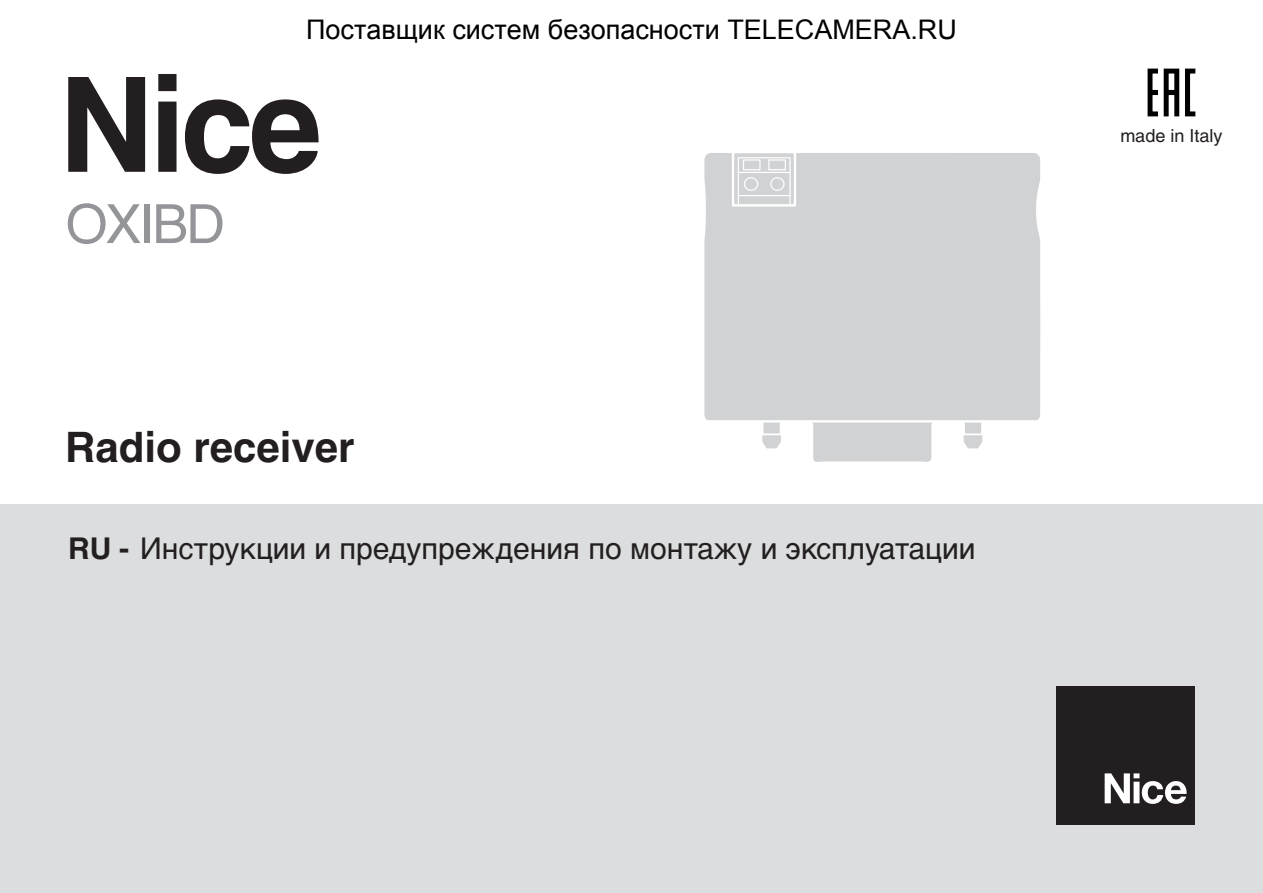
<style>
.page{position:relative;width:1263px;height:893px;background:#fff}
.page>*{position:absolute;margin:0;border:0;box-sizing:border-box;transform-origin:0 0}
.t1{font:700 132px "Helvetica Cyr";color:#231f20}
.t2{font:54px "Helvetica Cyr Upright";letter-spacing:-.04em;color:#939598}
.t3{font:700 42px "Helvetica Cyr";color:#231f20}
.t4{font:30px "Helvetica Cyr Upright";color:#231f20}
.t5{font:18px "Helvetica Cyr Upright";color:#231f20}
.s1{font-family:"Helvetica Cyr";font-weight:700}
</style>
<div class="page">
<div style="left:0;top:504px;width:1263px;height:389px;background:#dcdddf"></div>
<div style="left:1056px;top:686px;width:139px;height:139px;background:#231f20"></div>
<svg style="left:1105px;top:773px;width:82px;height:31px"></svg>
<svg style="left:704px;top:153px;width:336px;height:309px;background:#d4d5d7"></svg>
<div style="left:738px;top:157px;width:53px;height:49px;border:1px solid #fff"></div>
<div style="left:732px;top:151px;width:64px;height:56px;border:2px solid #fff"></div>
<hr style="left:738px;top:172px;width:52px;height:1px;background:#fff">
<hr style="left:738px;top:195px;width:52px;height:1px;background:#fff">
<div style="left:744px;top:177px;width:14px;height:14px;border:1px solid #fff;border-radius:50%"></div>
<div style="left:770px;top:177px;width:14px;height:14px;border:1px solid #fff;border-radius:50%"></div>
<div style="left:743px;top:159px;width:17px;height:11px;border:1px solid #fff"></div>
<div style="left:768px;top:159px;width:18px;height:11px;border:1px solid #fff"></div>
<svg style="left:704px;top:419px;width:336px;height:5px"></svg>
<hr style="left:760px;top:433px;width:23px;height:2px;background:#fff">
<hr style="left:962px;top:433px;width:22px;height:2px;background:#fff">
<img style="left:1147px;top:68px;width:49px;height:49px">
<h1 class="t1" style="left:59px;top:50px;width:264px">Nice</h1>
<h2 class="t2" style="left:66px;top:194px;width:161px">OXIBD</h2>
<h3 class="t3" style="left:65px;top:423px;width:291px">Radio receiver</h3>
<p class="t4" style="left:68px;top:532px;width:909px"><span class="s1">RU -</span> Инструкции и предупреждения по монтажу и эксплуатации</p>
<p class="t5" style="left:1120px;top:125px;width:104px">made in Italy</p>
</div>
